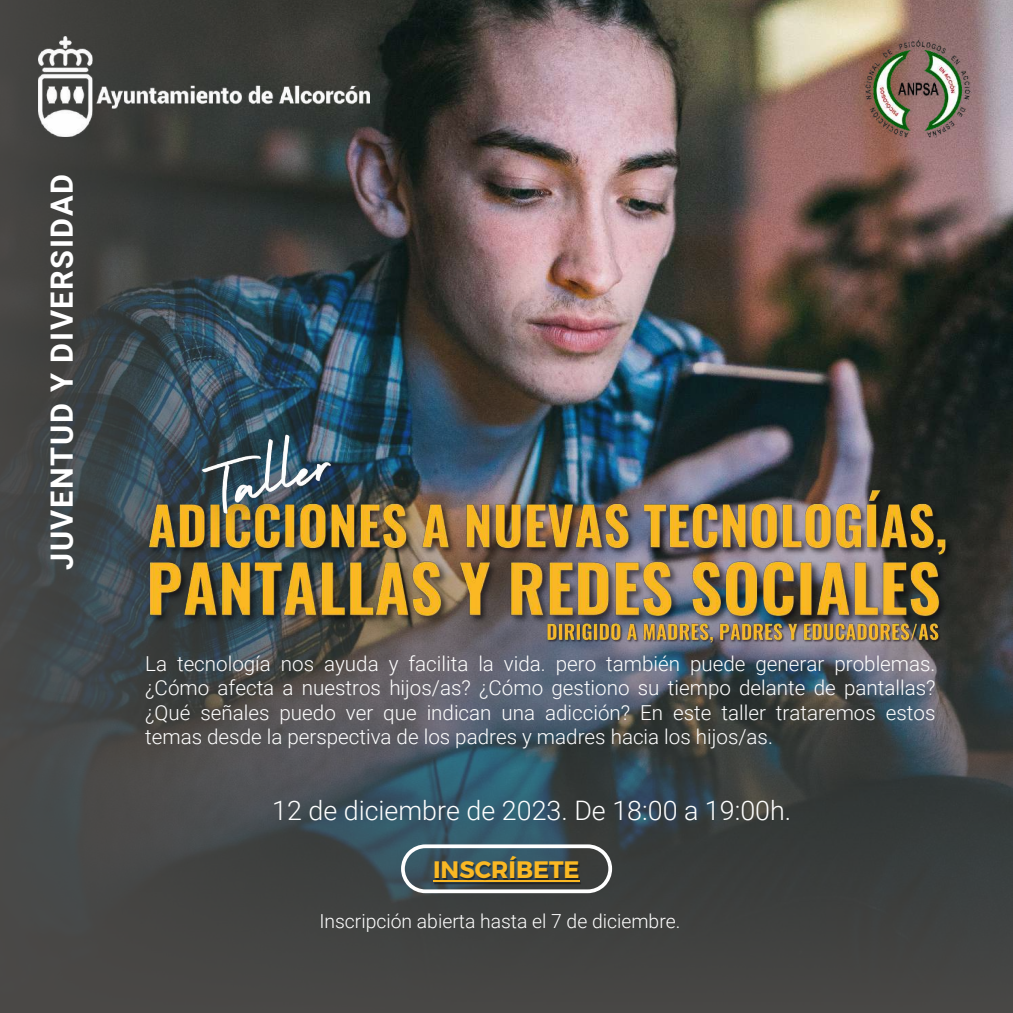
<style>
.page{position:relative;width:1013px;height:1013px;background:#fff}
.page>*{position:absolute;margin:0;border:0;box-sizing:border-box;transform-origin:0 0}
.t1{font:700 30.62px "Roboto";letter-spacing:.055em;color:#fff}
.t2{font:300 26.88px "Roboto";color:#fff}
.t3{font:700 23.75px "Montserrat";color:#fab823}
.t4{font:300 20.62px/24.4px "Roboto";color:#fff;text-align:justify}
.t5{font:300 19.38px "Roboto";color:#fff}
</style>
<div class="page">
<img style="left:492px;top:0;width:520px;height:228px">
<svg style="left:0;top:0;width:492px;height:228px;background:#393835"></svg>
<img style="left:0;top:228px;width:1012px;height:784px">
<svg style="left:401px;top:844px;width:211px;height:49px;background:#596a71"></svg>
<img style="left:38px;top:37px;width:331px;height:99px">
<img style="left:144px;top:485px;width:817px;height:81px">
<hr style="left:433px;top:880px;width:146px;height:2px;background:#fab823">
<img style="left:160px;top:389px;width:215px;height:150px">
<img style="left:144px;top:539px;width:808px;height:95px">
<img style="left:546px;top:617px;width:397px;height:30px">
<img style="left:860px;top:37px;width:116px;height:105px">
<h1 class="t1" style="left:45px;top:570px;width:398px;rotate:-90deg">JUVENTUD Y DIVERSIDAD</h1>
<p class="t4" style="left:145px;top:651px;width:791px">La tecnología nos ayuda y facilita la vida. pero también puede generar problemas. ¿Cómo afecta a nuestros hijos/as? ¿Cómo gestiono su tiempo delante de pantallas? ¿Qué señales puedo ver que indican una adicción? En este taller trataremos estos temas desde la perspectiva de los padres y madres hacia los hijos/as.</p>
<h2 class="t2" style="left:272px;top:795px;width:520px">12 de diciembre de 2023. De 18:00 a 19:00h.</h2>
<p class="t3" style="left:433px;top:854px;width:148px">INSCRÍBETE</p>
<p class="t5" style="left:319px;top:909px;width:362px">Inscripción abierta hasta el 7 de diciembre.</p>
</div>
